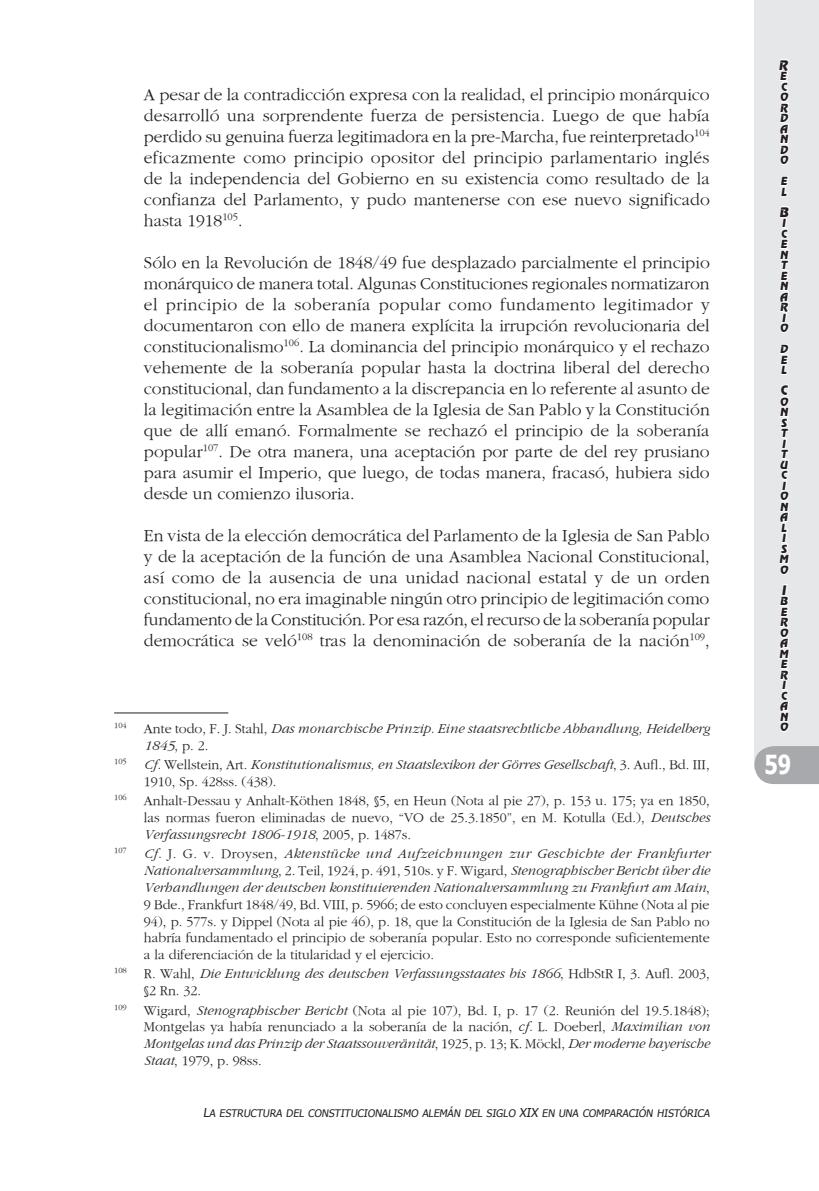
<style>
.page{position:relative;width:819px;height:1191px;background:#fff}
.page>*{position:absolute;margin:0;border:0;box-sizing:border-box;transform-origin:0 0}
.t1{font:700 26.25px "Tahoma";color:#fff;scale:.8 1}
.t2{font:17.5px/21px "Gourmand";color:#231f20;text-align:justify}
.t3{font:14px/16.8px "Gourmand";color:#231f20;text-align:justify}
.t4{font:italic 14px/16.8px "Gourmand";color:#231f20}
.t5{font:13.12px "Revue BT Regular SC850";color:#231f20}
.t6{font:11.2px/10.5px "Revue BT Regular SC850";color:#231f20}
.t7{font:10.33px "Tahoma SC850";color:#231f20}
.s1{font-style:normal}
.s2{font-style:italic}
.s3{font-size:12.25px}
</style>
<div class="page">
<div style="left:754px;top:0;width:65px;height:769px;background:#e6e7e9"></div>
<svg style="left:754px;top:746px;width:65px;height:38px;background:#adaeb1"></svg>
<svg style="left:779px;top:59px;width:10px;height:106px"></svg>
<svg style="left:780px;top:176px;width:9px;height:21px"></svg>
<svg style="left:779px;top:206px;width:11px;height:169px"></svg>
<svg style="left:779px;top:384px;width:11px;height:191px"></svg>
<svg style="left:779px;top:584px;width:11px;height:148px"></svg>
<hr style="left:114px;top:712px;width:114px;height:1px;background:#231f20">
<p class="t2" style="left:144px;top:84px;width:567px">A pesar de la contradicción expresa con la realidad, el principio monárquico desarrolló una sorprendente fuerza de persistencia. Luego de que había perdido su genuina fuerza legitimadora en la pre-Marcha, fue reinterpretado<sup>104 </sup>eficazmente como principio opositor del principio parlamentario inglés de la independencia del Gobierno en su existencia como resultado de la confianza del Parlamento, y pudo mantenerse con ese nuevo significado hasta 1918<sup>105</sup>.</p>
<p class="t2" style="left:144px;top:252px;width:567px">Sólo en la Revolución de 1848/49 fue desplazado parcialmente el principio monárquico de manera total. Algunas Constituciones regionales normatizaron el principio de la soberanía popular como fundamento legitimador y documentaron con ello de manera explícita la irrupción revolucionaria del constitucionalismo<sup>106</sup>. La dominancia del principio monárquico y el rechazo vehemente de la soberanía popular hasta la doctrina liberal del derecho constitucional, dan fundamento a la discrepancia en lo referente al asunto de la legitimación entre la Asamblea de la Iglesia de San Pablo y la Constitución que de allí emanó. Formalmente se rechazó el principio de la soberanía popular<sup>107</sup>. De otra manera, una aceptación por parte de del rey prusiano para asumir el Imperio, que luego, de todas manera, fracasó, hubiera sido desde un comienzo ilusoria.</p>
<p class="t2" style="left:144px;top:525px;width:567px">En vista de la elección democrática del Parlamento de la Iglesia de San Pablo y de la aceptación de la función de una Asamblea Nacional Constitucional, así como de la ausencia de una unidad nacional estatal y de un orden constitucional, no era imaginable ningún otro principio de legitimación como fundamento de la Constitución. Por esa razón, el recurso de la soberanía popular democrática se veló<sup>108</sup> tras la denominación de soberanía de la nación<sup>109</sup>,</p>
<p class="t4" style="left:144px;top:720px;width:567px;text-indent:-30px"><sup>104</sup> <span class="s1">Ante todo, F. J. Stahl,</span> Das monarchische Prinzip. Eine staatsrechtliche Abhandlung, Heidelberg<br>1845<span class="s1">, p. 2.</span></p>
<p class="t4" style="left:144px;top:756px;width:567px;text-indent:-30px"><sup>105</sup> Cf. <span class="s1">Wellstein, Art.</span> Konstitutionalismus, en Staatslexikon der Görres Gesellschaft<span class="s1">, 3. Aufl., Bd. III,<br>1910, Sp. 428ss. (438).</span></p>
<p class="t3" style="left:144px;top:793px;width:567px;text-indent:-30px"><sup>106</sup> Anhalt-Dessau y Anhalt-Köthen 1848, §5, en Heun (Nota al pie 27), p. 153 u. 175; ya en 1850, las normas fueron eliminadas de nuevo, “VO de 25.3.1850”, en M. Kotulla (Ed.), <span class="s2">Deutsches Verfassungsrecht 1806-1918</span>, 2005, p. 1487s.</p>
<p class="t3" style="left:144px;top:845px;width:567px;text-indent:-30px"><sup>107</sup> <span class="s2">Cf.</span> J. G. v. Droysen, <span class="s2">Aktenstücke und Aufzeichnungen zur Geschichte der Frankfurter Nationalversammlung</span>, 2. Teil, 1924, p. 491, 510s. y F. Wigard, <span class="s2">Stenographischer Bericht über die Verhandlungen der deutschen konstituierenden Nationalversammlung zu Frankfurt am Main</span>, 9 Bde., Frankfurt 1848/49, Bd. VIII, p. 5966; de esto concluyen especialmente Kühne (Nota al pie 94), p. 577s. y Dippel (Nota al pie 46), p. 18, que la Constitución de la Iglesia de San Pablo no habría fundamentado el principio de soberanía popular. Esto no corresponde suficientemente a la diferenciación de la titularidad y el ejercicio.</p>
<p class="t4" style="left:144px;top:966px;width:567px;text-indent:-30px"><sup>108</sup> <span class="s1">R. Wahl,</span> Die Entwicklung des deutschen Verfassungsstaates bis 1866<span class="s1">, HdbStR I, 3. Aufl. 2003, §2 Rn. 32.</span></p>
<p class="t3" style="left:144px;top:1002px;width:567px;text-indent:-30px"><sup>109</sup> Wigard, <span class="s2">Stenographischer Bericht</span> (Nota al pie 107), Bd. I, p. 17 (2. Reunión del 19.5.1848); Montgelas ya había renunciado a la soberanía de la nación, <span class="s2">cf.</span> L. Doeberl, <span class="s2">Maximilian von Montgelas und das Prinzip der Staatssouveränität</span>, 1925, p. 13; K. Möckl, <span class="s2">Der moderne bayerische Staat</span>, 1979, p. 98ss.</p>
<p class="t7" style="left:203px;top:1105px;width:510px"><span class="s3">L</span>A ESTRUCTURA DEL CONSTITUCIONALISM O ALEMÁN DEL SIGLO <span class="s3">XIX</span> EN UNA COM PARACIÓN HISTÓRICA</p>
<p class="t5" style="left:778px;top:57px;width:11px">R</p>
<p class="t6" style="left:779px;top:71px;width:12px">E<br>C<br>O<br>R<br>D<br>A<br>N<br>D<br>O</p>
<p class="t6" style="left:780px;top:176px;width:10px">E<br>L</p>
<p class="t5" style="left:779px;top:204px;width:13px">B</p>
<p class="t6" style="left:779px;top:218px;width:12px">I<br>C<br>E<br>N<br>T<br>E<br>N<br>A<br>R<br>I<br>O</p>
<p class="t6" style="left:779px;top:344px;width:11px;text-align:justify">D E L</p>
<p class="t5" style="left:780px;top:382px;width:9px">C</p>
<p class="t6" style="left:779px;top:396px;width:13px">O<br>N<br>S<br>T<br>I<br>T<br>U<br>C<br>I<br>O<br>N<br>A<br>L<br>I<br>S<br>M<br>O</p>
<p class="t5" style="left:781px;top:582px;width:6px">I</p>
<p class="t6" style="left:779px;top:596px;width:13px">B<br>E<br>R<br>O<br>A<br>M<br>E<br>R<br>I<br>C<br>A<br>N<br>O</p>
<h1 class="t1" style="left:764px;top:746px;width:35px">59</h1>
</div>
